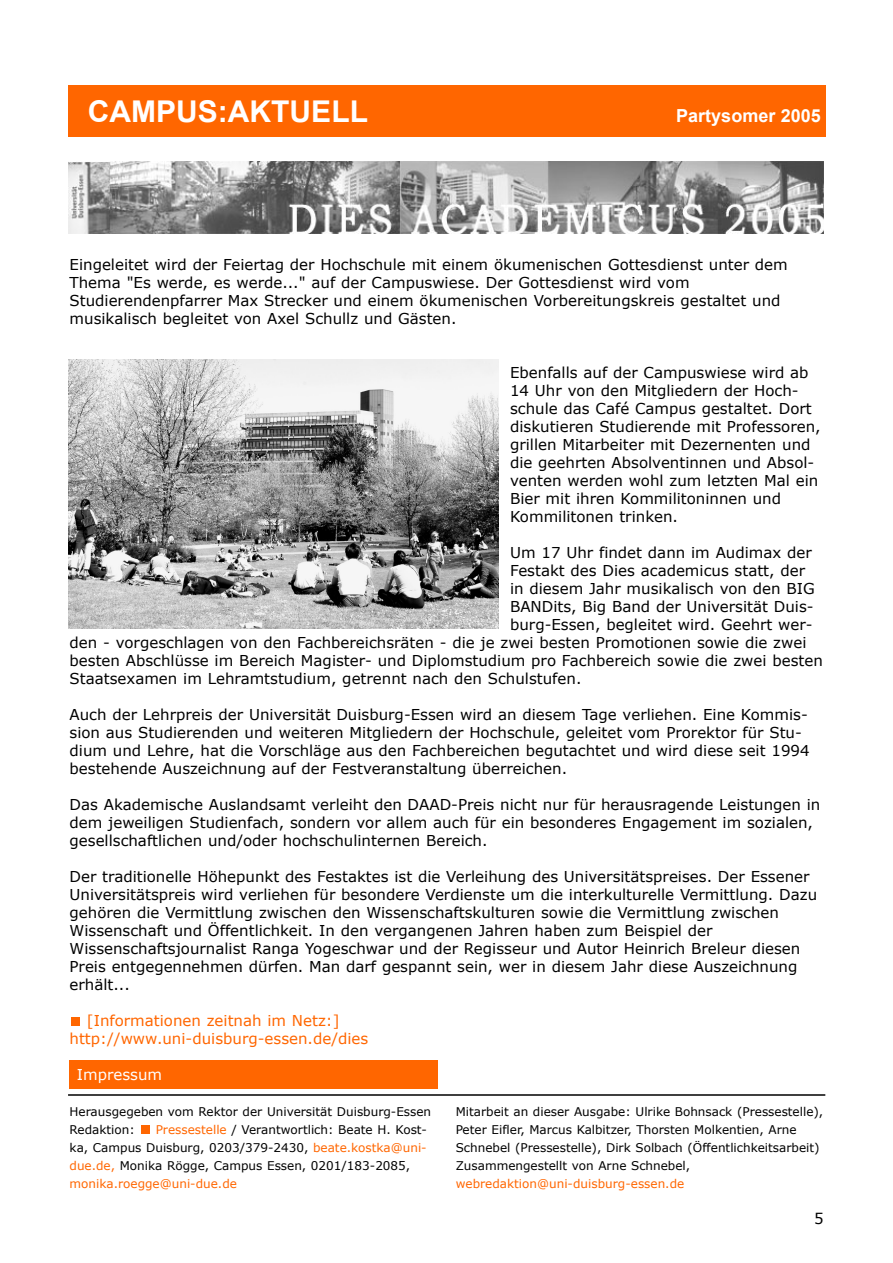
<style>
.page{position:relative;width:893px;height:1263px;background:#fff}
.page>*{position:absolute;margin:0;border:0;box-sizing:border-box;transform-origin:0 0}
.t1{font:700 30px "Arial";color:#fff}
.t2{font:700 18px "Arial";color:#fff}
.t3{font:15px/18px "Verdana";color:#000}
.t4{font:15px/18px "Verdana";color:#f60}
.t5{font:15px "Verdana";color:#fff}
.t6{font:12px/18px "Verdana";color:#000}
.t7{font:12px "Verdana";color:#f60}
.s1{color:#f60}
</style>
<div class="page">
<div style="left:68px;top:85px;width:757px;height:51px;background:#f60"></div>
<div style="left:71px;top:1017px;width:9px;height:9px;background:#f60"></div>
<img style="left:68px;top:162px;width:755px;height:71px">
<img style="left:68px;top:360px;width:430px;height:268px">
<div style="left:70px;top:1061px;width:367px;height:28px;background:#f60"></div>
<hr style="left:68px;top:1094px;width:757px;height:2px;background:#000">
<div style="left:141px;top:1125px;width:9px;height:9px;background:#f60"></div>
<h1 class="t1" style="left:88px;top:95px;width:281px">CAMPUS:AKTUELL</h1>
<p class="t2" style="left:676px;top:106px;width:146px">Partysomer 2005</p>
<p class="t3" style="left:70px;top:255px;width:719px">Eingeleitet wird der Feiertag der Hochschule mit einem ökumenischen Gottesdienst unter dem Thema "Es werde, es werde..." auf der Campuswiese. Der Gottesdienst wird vom Studierendenpfarrer Max Strecker und einem ökumenischen Vorbereitungskreis gestaltet und musikalisch begleitet von Axel Schullz und Gästen.</p>
<p class="t3" style="left:510px;top:363px;width:312px">Ebenfalls auf der Campuswiese wird ab 14 Uhr von den Mitgliedern der Hoch&shy;schule das Café Campus gestaltet. Dort diskutieren Studierende mit Professoren, grillen Mitarbeiter mit Dezernenten und die geehrten Absolventinnen und Absol&shy;venten werden wohl zum letzten Mal ein Bier mit ihren Kommilitoninnen und Kommilitonen trinken.</p>
<p class="t3" style="left:510px;top:543px;width:303px">Um 17 Uhr findet dann im Audimax der</p>
<p class="t3" style="left:510px;top:561px;width:296px">Festakt des Dies academicus statt, der</p>
<p class="t3" style="left:510px;top:579px;width:306px">in diesem Jahr musikalisch von den BIG</p>
<p class="t3" style="left:510px;top:597px;width:305px">BANDits, Big Band der Universität Duis-</p>
<p class="t3" style="left:510px;top:615px;width:304px">burg-Essen, begleitet wird. Geehrt wer-</p>
<p class="t3" style="left:70px;top:633px;width:738px">den - vorgeschlagen von den Fachbereichsräten - die je zwei besten Promotionen sowie die zwei</p>
<p class="t3" style="left:70px;top:651px;width:754px">besten Abschlüsse im Bereich Magister- und Diplomstudium pro Fachbereich sowie die zwei besten</p>
<p class="t3" style="left:70px;top:669px;width:513px">Staatsexamen im Lehramtstudium, getrennt nach den Schulstufen.</p>
<p class="t3" style="left:70px;top:705px;width:741px">Auch der Lehrpreis der Universität Duisburg-Essen wird an diesem Tage verliehen. Eine Kommis&shy;sion aus Studierenden und weiteren Mitgliedern der Hochschule, geleitet vom Prorektor für Stu&shy;dium und Lehre, hat die Vorschläge aus den Fachbereichen begutachtet und wird diese seit 1994 bestehende Auszeichnung auf der Festveranstaltung überreichen.</p>
<p class="t3" style="left:70px;top:795px;width:752px">Das Akademische Auslandsamt verleiht den DAAD-Preis nicht nur für herausragende Leistungen in dem jeweiligen Studienfach, sondern vor allem auch für ein besonderes Engagement im sozialen, gesellschaftlichen und/oder hochschulinternen Bereich.</p>
<p class="t3" style="left:70px;top:867px;width:749px">Der traditionelle Höhepunkt des Festaktes ist die Verleihung des Universitätspreises. Der Essener Universitätspreis wird verliehen für besondere Verdienste um die interkulturelle Vermittlung. Dazu gehören die Vermittlung zwischen den Wissenschaftskulturen sowie die Vermittlung zwischen Wissenschaft und Öffentlichkeit. In den vergangenen Jahren haben zum Beispiel der Wissenschaftsjournalist Ranga Yogeschwar und der Regisseur und Autor Heinrich Breleur diesen Preis entgegennehmen dürfen. Man darf gespannt sein, wer in diesem Jahr diese Auszeichnung erhält...</p>
<p class="t4" style="left:70px;top:1011px;width:300px;text-indent:17px">[Informationen zeitnah im Netz:] http://www.uni-duisburg-essen.de/dies</p>
<p class="t5" style="left:77px;top:1065px;width:87px">Impressum</p>
<p class="t6" style="left:70px;top:1102px;width:363px">Herausgegeben vom Rektor der Universität Duisburg-Essen<br>Redaktion:</p>
<p class="t6" style="left:455px;top:1102px;width:369px">Mitarbeit an dieser Ausgabe: Ulrike Bohnsack (Pressestelle), Peter Eifler, Marcus Kalbitzer, Thorsten Molkentien, Arne Schnebel (Pressestelle), Dirk Solbach (Öffentlichkeitsarbeit)<br>Zusammengestellt von Arne Schnebel,</p>
<p class="t7" style="left:455px;top:1176px;width:230px">webredaktion@uni-duisburg-essen.de</p>
<p class="t6" style="left:70px;top:1120px;width:359px;text-indent:86px"><span class="s1">Pressestelle</span> / Verantwortlich: Beate H. Kost&shy;ka, Campus Duisburg, 0203/379-2430, <span class="s1">beate.kostka@uni&shy;due.de,</span> Monika Rögge, Campus Essen, 0201/183-2085, <span class="s1">monika.roegge@uni-due.de</span></p>
<p class="t3" style="left:814px;top:1209px;width:11px">5</p>
</div>
